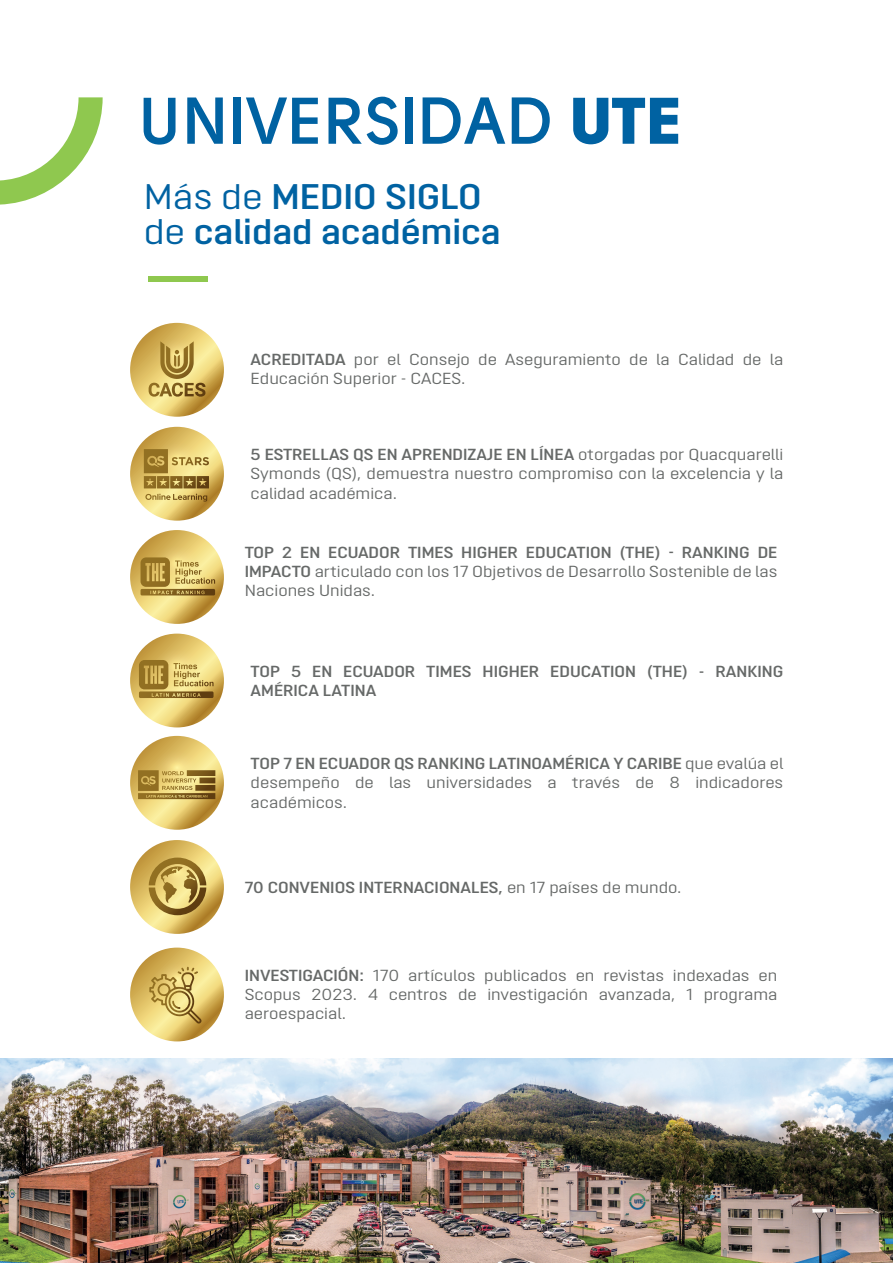
<style>
.page{position:relative;width:893px;height:1263px;background:#fff}
.page>*{position:absolute;margin:0;border:0;box-sizing:border-box;transform-origin:0 0}
.t1{font:700 65.7px "Solomon Sans Semi";color:#0062a2}
.t2{font:600 35.55px/35.2px "Opinion Pro Extended";color:#0062a2}
.t3{font:16.05px/19.2px "Opinion Pro Extended";color:#666968;text-align:justify}
.t4{font:600 16.05px/19.2px "Opinion Pro Extended";color:#666968}
.s1{font-family:"Solomon Sans Black";font-weight:400}
.s2{font-weight:400}
.s3{font-weight:600}
</style>
<div class="page">
<svg style="left:0;top:97px;width:103px;height:108px"></svg>
<div style="left:148px;top:276px;width:60px;height:5px;background:#8fc84f"></div>
<svg style="left:130px;top:323px;width:94px;height:94px;background:#cfb05d"></svg>
<svg style="left:137px;top:323px;width:80px;height:62px;background:#e0c46c"></svg>
<svg style="left:160px;top:341px;width:34px;height:38px"></svg>
<svg style="left:130px;top:427px;width:94px;height:94px;background:#d2b360"></svg>
<svg style="left:137px;top:428px;width:80px;height:62px;background:#caab57"></svg>
<svg style="left:144px;top:449px;width:65px;height:24px;background:#c9af5e"></svg>
<svg style="left:130px;top:736px;width:94px;height:94px;background:#d3b561"></svg>
<svg style="left:137px;top:736px;width:80px;height:62px;background:#dbbe67"></svg>
<svg style="left:138px;top:770px;width:77px;height:21px;background:#b4984c"></svg>
<svg style="left:130px;top:634px;width:94px;height:93px;background:#d1b25e"></svg>
<svg style="left:137px;top:634px;width:80px;height:63px;background:#dabd67"></svg>
<svg style="left:139px;top:660px;width:60px;height:29px;background:#c2a656"></svg>
<svg style="left:130px;top:530px;width:94px;height:94px;background:#d0b25e"></svg>
<svg style="left:137px;top:531px;width:80px;height:62px;background:#dbbe67"></svg>
<svg style="left:141px;top:557px;width:59px;height:30px;background:#c3a858"></svg>
<svg style="left:130px;top:840px;width:94px;height:94px;background:#cfb05c"></svg>
<svg style="left:137px;top:840px;width:80px;height:62px"></svg>
<svg style="left:149px;top:857px;width:57px;height:46px;background:#bda152"></svg>
<svg style="left:130px;top:947px;width:94px;height:94px;background:#d7b65e"></svg>
<svg style="left:137px;top:947px;width:80px;height:63px;background:#dec06a"></svg>
<svg style="left:149px;top:967px;width:53px;height:57px;background:#d4bb69"></svg>
<img style="left:0;top:1058px;width:893px;height:205px">
<h1 class="t1" style="left:139px;top:83px;width:545px">UNIVERSIDAD <span class="s1">UTE</span></h1>
<h2 class="t2" style="left:144px;top:178px;width:359px"><span class="s2">Más de</span> MEDIO SIGLO <span class="s2">de</span> calidad académica</h2>
<p class="t3" style="left:251px;top:350px;width:534px"><span class="s3">ACREDITADA</span> por el Consejo de Aseguramiento de la Calidad de la<br>Educación Superior - CACES.</p>
<p class="t3" style="left:251px;top:445px;width:534px"><span class="s3">5 ESTRELLAS QS EN APRENDIZAJE EN LÍNEA</span> otorgadas por Quacquarelli Symonds (QS), demuestra nuestro compromiso con la excelencia y la calidad académica.</p>
<p class="t3" style="left:245px;top:543px;width:534px"><span class="s3">TOP 2 EN ECUADOR TIMES HIGHER EDUCATION (THE) - RANKING DE IMPACTO</span> articulado con los 17 Objetivos de Desarrollo Sostenible de las Naciones Unidas.</p>
<p class="t4" style="left:251px;top:661px;width:534px">TOP 5 EN ECUADOR TIMES HIGHER EDUCATION (THE) - RANKING<br>AMÉRICA LATINA</p>
<p class="t3" style="left:251px;top:754px;width:534px"><span class="s3">TOP 7 EN ECUADOR QS RANKING LATINOAMÉRICA Y CARIBE</span> que evalúa el desempeño de las universidades a través de 8 indicadores académicos.</p>
<p class="t4" style="left:245px;top:877px;width:438px">70 CONVENIOS INTERNACIONALES, <span class="s2">en 17 países de mundo.</span></p>
<p class="t3" style="left:245px;top:965px;width:534px"><span class="s3">INVESTIGACIÓN:</span> 170 artículos publicados en revistas indexadas en Scopus 2023. 4 centros de investigación avanzada, 1 programa aeroespacial.</p>
</div>
